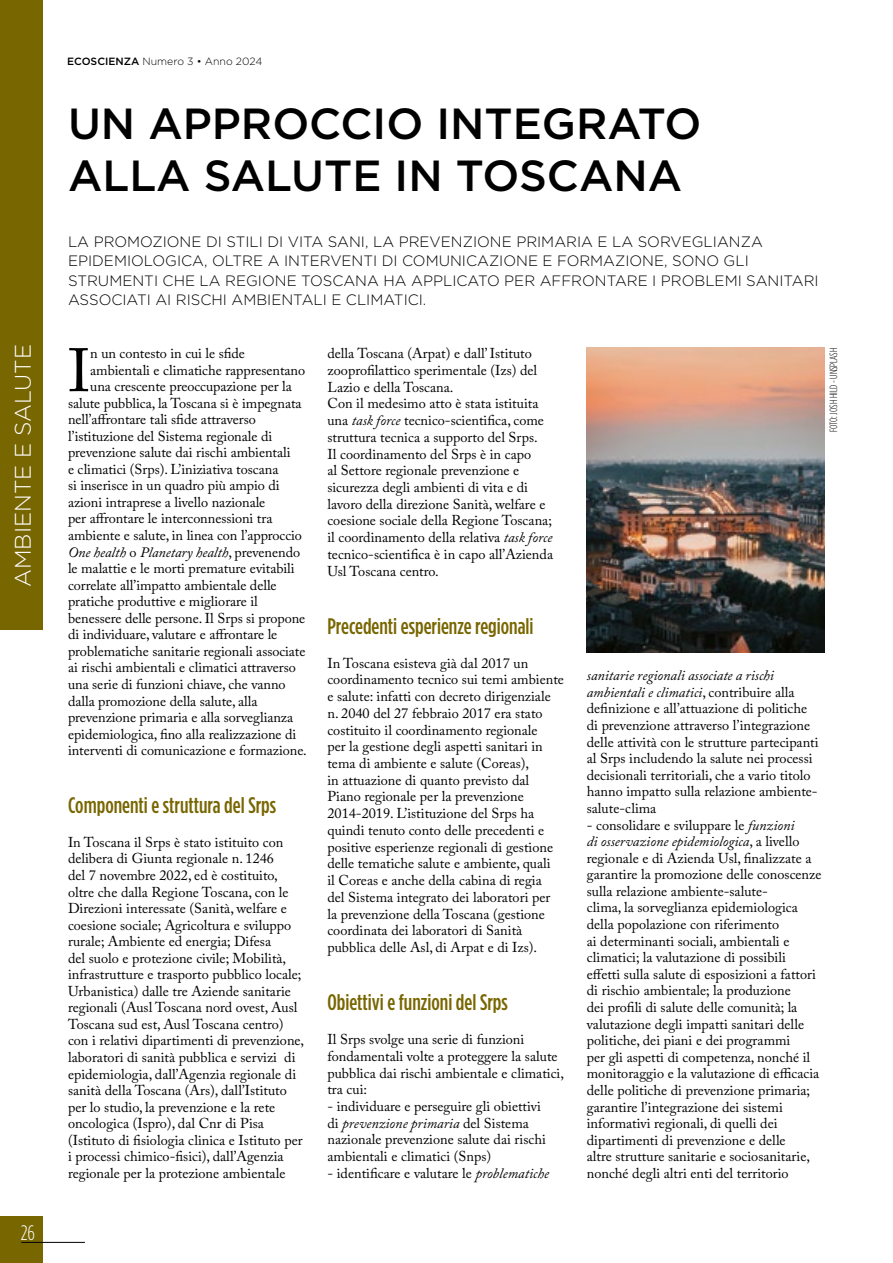
<style>
.page{position:relative;width:893px;height:1263px;background:#fff}
.page>*{position:absolute;margin:0;border:0;box-sizing:border-box;transform-origin:0 0}
.t1{font:60.6px "Adobe Caslon Pro";color:#000}
.t2{font:500 43.5px/52.5px "Gotham HTF";color:#000}
.t3{font:500 condensed 22.5px "Gotham HTF";color:#786600}
.t4{font:300 22.5px "Gotham HTF";color:#fff}
.t5{font:300 condensed 21px "Gotham HTF";color:#fff}
.t6{font:300 15px/19.5px "Gotham HTF";color:#000}
.t7{font:14.25px/16.8px "Adobe Caslon Pro";color:#000}
.t8{font:italic 14.25px "Adobe Caslon Pro";letter-spacing:-.005em;color:#000}
.t9{font:300 10.5px "Gotham HTF";color:#000}
.t10{font:300 condensed 10.5px "Gotham HTF";color:#000}
.s1{font-weight:500}
.s2{font-style:normal}
.s3{font-style:italic}
</style>
<div class="page">
<div style="left:0;top:1216px;width:43px;height:47px;background:#786600"></div>
<hr style="left:21px;top:1242px;width:64px;height:1px;background:#000">
<div style="left:0;top:0;width:43px;height:629px;background:#786600"></div>
<img style="left:587px;top:348px;width:238px;height:305px">
<h3 class="t4" style="left:11px;top:587px;width:244px;rotate:-90deg">AMBIENTE E SALUTE</h3>
<h3 class="t5" style="left:21px;top:1221px;width:16px">26</h3>
<p class="t9" style="left:67px;top:56px;width:197px"><span class="s1">ECOSCIENZA</span> Numero 3 • Anno 2024</p>
<h2 class="t2" style="left:68px;top:96px;width:635px">UN APPROCCIO INTEGRATO<br>ALLA SALUTE IN TOSCANA</h2>
<p class="t6" style="left:68px;top:231px;width:752px">LA PROMOZIONE DI STILI DI VITA SANI, LA PREVENZIONE PRIMARIA E LA SORVEGLIANZA EPIDEMIOLOGICA, OLTRE A INTERVENTI DI COMUNICAZIONE E FORMAZIONE, SONO GLI STRUMENTI CHE LA REGIONE TOSCANA HA APPLICATO PER AFFRONTARE I PROBLEMI SANITARI ASSOCIATI AI RISCHI AMBIENTALI E CLIMATICI.</p>
<h1 class="t1" style="left:68px;top:335px;width:24px">I</h1>
<p class="t7" style="left:90px;top:345px;width:156px">n un contesto in cui le sfide</p>
<p class="t7" style="left:90px;top:361px;width:216px">ambientali e climatiche rappresentano</p>
<p class="t7" style="left:90px;top:378px;width:203px">una crescente preoccupazione per la</p>
<p class="t7" style="left:68px;top:394px;width:235px">salute pubblica, la Toscana si è impegnata</p>
<p class="t7" style="left:68px;top:411px;width:189px">nell’affrontare tali sfide attraverso</p>
<p class="t7" style="left:68px;top:427px;width:206px">l’istituzione del Sistema regionale di</p>
<p class="t7" style="left:68px;top:444px;width:224px">prevenzione salute dai rischi ambientali</p>
<p class="t7" style="left:68px;top:460px;width:212px">e climatici (Srps). L’iniziativa toscana</p>
<p class="t7" style="left:68px;top:477px;width:213px">si inserisce in un quadro più ampio di</p>
<p class="t7" style="left:68px;top:494px;width:199px">azioni intraprese a livello nazionale</p>
<p class="t7" style="left:68px;top:510px;width:206px">per affrontare le interconnessioni tra</p>
<p class="t7" style="left:68px;top:527px;width:236px">ambiente e salute, in linea con l’approccio</p>
<p class="t8" style="left:68px;top:543px;width:234px">One health <span class="s2">o</span> Planetary health<span class="s2">, prevenendo</span></p>
<p class="t7" style="left:68px;top:560px;width:228px">le malattie e le morti premature evitabili</p>
<p class="t7" style="left:68px;top:576px;width:210px">correlate all’impatto ambientale delle</p>
<p class="t7" style="left:68px;top:593px;width:191px">pratiche produttive e migliorare il</p>
<p class="t7" style="left:68px;top:609px;width:239px">benessere delle persone. Il Srps si propone</p>
<p class="t7" style="left:68px;top:626px;width:211px">di individuare, valutare e affrontare le</p>
<p class="t7" style="left:68px;top:642px;width:239px">problematiche sanitarie regionali associate</p>
<p class="t7" style="left:68px;top:659px;width:229px">ai rischi ambientali e climatici attraverso</p>
<p class="t7" style="left:68px;top:676px;width:219px">una serie di funzioni chiave, che vanno</p>
<p class="t7" style="left:68px;top:692px;width:191px">dalla promozione della salute, alla</p>
<p class="t7" style="left:68px;top:709px;width:227px">prevenzione primaria e alla sorveglianza</p>
<p class="t7" style="left:68px;top:725px;width:230px">epidemiologica, fino alla realizzazione di</p>
<p class="t7" style="left:68px;top:742px;width:240px">interventi di comunicazione e formazione.</p>
<h3 class="t3" style="left:68px;top:793px;width:210px">Componenti e struttura del Srps</h3>
<p class="t7" style="left:68px;top:834px;width:238px">In Toscana il Srps è stato istituito con delibera di Giunta regionale n. 1246<br>del 7 novembre 2022, ed è costituito, oltre che dalla Regione Toscana, con le Direzioni interessate (Sanità, welfare e coesione sociale; Agricoltura e sviluppo rurale; Ambiente ed energia; Difesa<br>del suolo e protezione civile; Mobilità, infrastrutture e trasporto pubblico locale; Urbanistica) dalle tre Aziende sanitarie regionali (Ausl Toscana nord ovest, Ausl Toscana sud est, Ausl Toscana centro) con i relativi dipartimenti di prevenzione, laboratori di sanità pubblica e servizi di epidemiologia, dall’Agenzia regionale di sanità della Toscana (Ars), dall’Istituto per lo studio, la prevenzione e la rete oncologica (Ispro), dal Cnr di Pisa (Istituto di fisiologia clinica e Istituto per i processi chimico-fisici), dall’Agenzia regionale per la protezione ambientale</p>
<p class="t7" style="left:327px;top:345px;width:227px">della Toscana (Arpat) e dall’ Istituto zooprofilattico sperimentale (Izs) del Lazio e della Toscana.<br>Con il medesimo atto è stata istituita una <span class="s3">task force</span> tecnico-scientifica, come struttura tecnica a supporto del Srps.<br>Il coordinamento del Srps è in capo<br>al Settore regionale prevenzione e sicurezza degli ambienti di vita e di lavoro della direzione Sanità, welfare e coesione sociale della Regione Toscana; il coordinamento della relativa <span class="s3">task force </span>tecnico-scientifica è in capo all’Azienda Usl Toscana centro.</p>
<h3 class="t3" style="left:327px;top:614px;width:208px">Precedenti esperienze regionali</h3>
<p class="t7" style="left:327px;top:654px;width:238px">In Toscana esisteva già dal 2017 un coordinamento tecnico sui temi ambiente e salute: infatti con decreto dirigenziale n. 2040 del 27 febbraio 2017 era stato costituito il coordinamento regionale<br>per la gestione degli aspetti sanitari in tema di ambiente e salute (Coreas),<br>in attuazione di quanto previsto dal Piano regionale per la prevenzione 2014-2019. L’istituzione del Srps ha quindi tenuto conto delle precedenti e positive esperienze regionali di gestione delle tematiche salute e ambiente, quali<br>il Coreas e anche della cabina di regia<br>del Sistema integrato dei laboratori per<br>la prevenzione della Toscana (gestione coordinata dei laboratori di Sanità pubblica delle Asl, di Arpat e di Izs).</p>
<h3 class="t3" style="left:327px;top:990px;width:182px">Obiettivi e funzioni del Srps</h3>
<p class="t7" style="left:327px;top:1031px;width:238px">Il Srps svolge una serie di funzioni fondamentali volte a proteggere la salute pubblica dai rischi ambientale e climatici, tra cui:</p>
<p class="t7" style="left:327px;top:1098px;width:220px">- individuare e perseguire gli obiettivi di <span class="s3">prevenzione primaria</span> del Sistema nazionale prevenzione salute dai rischi ambientali e climatici (Snps)</p>
<p class="t7" style="left:327px;top:1164px;width:223px">- identificare e valutare le <span class="s3">problematiche</span></p>
<p class="t10" style="left:828px;top:432px;width:86px;rotate:-90deg">FOTO: JOSH HILD - UNSPLASH</p>
<p class="t7" style="left:587px;top:667px;width:233px"><span class="s3">sanitarie regionali associate a rischi ambientali e climatici</span>, contribuire alla definizione e all’attuazione di politiche di prevenzione attraverso l’integrazione delle attività con le strutture partecipanti al Srps includendo la salute nei processi decisionali territoriali, che a vario titolo hanno impatto sulla relazione ambiente&shy;salute-clima</p>
<p class="t7" style="left:587px;top:816px;width:236px">- consolidare e sviluppare le <span class="s3">funzioni<br>di osservazione epidemiologica</span>, a livello regionale e di Azienda Usl, finalizzate a garantire la promozione delle conoscenze sulla relazione ambiente-salute-<br>clima, la sorveglianza epidemiologica della popolazione con riferimento<br>ai determinanti sociali, ambientali e climatici; la valutazione di possibili effetti sulla salute di esposizioni a fattori di rischio ambientale; la produzione<br>dei profili di salute delle comunità; la valutazione degli impatti sanitari delle politiche, dei piani e dei programmi<br>per gli aspetti di competenza, nonché il monitoraggio e la valutazione di efficacia delle politiche di prevenzione primaria; garantire l’integrazione dei sistemi informativi regionali, di quelli dei dipartimenti di prevenzione e delle<br>altre strutture sanitarie e sociosanitarie, nonché degli altri enti del territorio</p>
</div>
